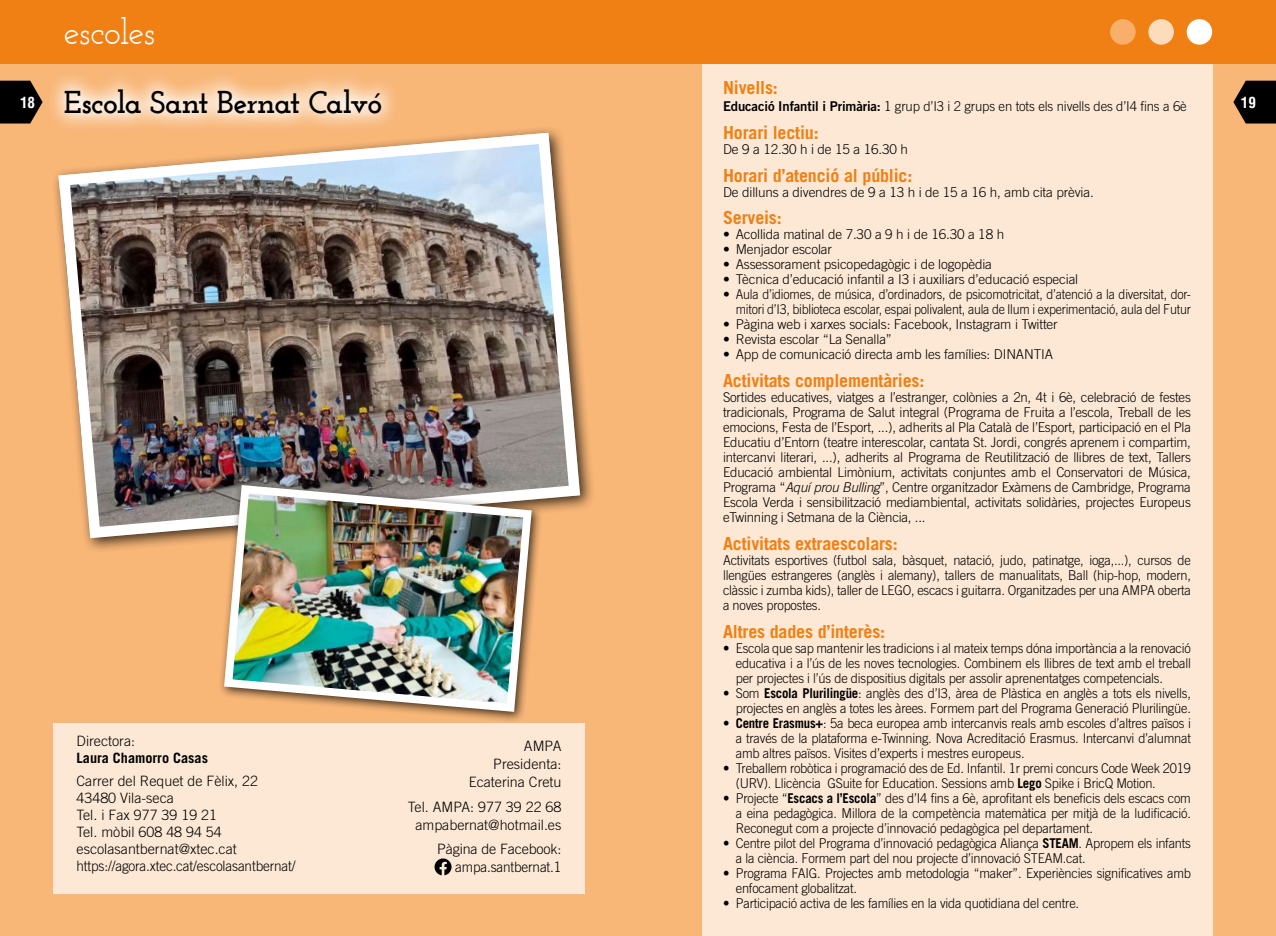
<style>
.page{position:relative;width:1276px;height:936px;background:#fff}
.page>*{position:absolute;margin:0;border:0;box-sizing:border-box;transform-origin:0 0}
.t1{font:36px "Josefin Slab";letter-spacing:-.02em;color:#fff}
.t2{font:700 31.5px "Josefin Slab";letter-spacing:-.035em;color:#000}
.t3{font:700 18px "Trade Gothic LT Std";letter-spacing:-.01em;color:#f08013}
.t4{font:700 condensed 15px "Helvetica";color:#fff}
.t5{font:300 14.25px/17.1px "Trade Gothic LT Std";color:#000;text-align:right}
.t6{font:700 14.25px "Trade Gothic LT Std";color:#000}
.t7{font:300 13.5px/15px "Trade Gothic LT Std";letter-spacing:-.015em;color:#000;text-align:justify;scale:.95 1}
.t8{font:300 13.5px/15px "Trade Gothic LT Std";letter-spacing:-.015em;color:#000;text-align:right}
.s1{font-family:"Trade Gothic LT Std Bd 2";font-weight:400}
.s2{font-style:italic}
.s3{font-weight:700}
</style>
<div class="page">
<div style="left:0;top:64px;width:1276px;height:871px;background:#f8b677"></div>
<div style="left:0;top:0;width:638px;height:64px;background:#f08013"></div>
<div style="left:638px;top:0;width:638px;height:64px;background:#f08013"></div>
<svg style="left:0;top:81px;width:43px;height:42px;background:#251b11"></svg>
<svg style="left:1233px;top:81px;width:43px;height:42px;background:#251b11"></svg>
<div style="left:702px;top:64px;width:510px;height:871px;background:#fce8d5"></div>
<div style="left:1186px;top:19px;width:26px;height:26px;background:#fff;border-radius:50%"></div>
<div style="left:1110px;top:19px;width:25px;height:26px;background:#f7af6b;border-radius:50%"></div>
<div style="left:1148px;top:19px;width:26px;height:26px;background:#fddcbc;border-radius:50%"></div>
<div style="left:53px;top:723px;width:532px;height:170px;background:#fce8d5"></div>
<svg style="left:434px;top:858px;width:17px;height:17px"></svg>
<svg style="left:52px;top:77px;width:342px;height:48px"></svg>
<div style="left:51px;top:125px;width:544px;height:428px;background:#000;opacity:.75"></div>
<img style="left:53px;top:127px;width:533px;height:417px">
<div style="left:219px;top:479px;width:324px;height:244px;background:#000;opacity:.75"></div>
<img style="left:220px;top:480px;width:316px;height:236px">
<h1 class="t1" style="left:64px;top:10px;width:93px">escoles</h1>
<h3 class="t3" style="left:723px;top:76px;width:56px">Nivells:</h3>
<p class="t8" style="left:723px;top:99px;width:465px"><span class="s1">Educació Infantil i Primària:</span> 1 grup d’I3 i 2 grups en tots els nivells des d’I4 fins a 6è</p>
<h3 class="t3" style="left:723px;top:121px;width:97px">Horari lectiu:</h3>
<p class="t8" style="left:723px;top:141px;width:186px">De 9 a 12.30 h i de 15 a 16.30 h</p>
<h3 class="t3" style="left:723px;top:164px;width:191px">Horari d’atenció al públic:</h3>
<p class="t8" style="left:723px;top:184px;width:372px">De dilluns a divendres de 9 a 13 h i de 15 a 16 h, amb cita prèvia.</p>
<h3 class="t3" style="left:723px;top:207px;width:60px">Serveis:</h3>
<p class="t8" style="left:723px;top:227px;width:283px">• Acollida matinal de 7.30 a 9 h i de 16.30 a 18 h</p>
<p class="t8" style="left:723px;top:242px;width:110px">• Menjador escolar</p>
<p class="t8" style="left:723px;top:257px;width:270px">• Assessorament psicopedagògic i de logopèdia</p>
<p class="t8" style="left:723px;top:272px;width:357px">• Tècnica d’educació infantil a I3 i auxiliars d’educació especial</p>
<p class="t8" style="left:723px;top:287px;width:469px">• Aula d’idiomes, de música, d’ordinadors, de psicomotricitat, d’atenció a la diversitat, dor&shy;mitori d’I3, biblioteca escolar, espai polivalent, aula de llum i experimentació, aula del Futur</p>
<p class="t8" style="left:723px;top:317px;width:336px">• Pàgina web i xarxes socials: Facebook, Instagram i Twitter</p>
<p class="t8" style="left:723px;top:332px;width:170px">• Revista escolar “La Senalla”</p>
<p class="t8" style="left:723px;top:347px;width:331px">• App de comunicació directa amb les famílies: DINANTIA</p>
<h3 class="t3" style="left:723px;top:370px;width:203px">Activitats complementàries:</h3>
<p class="t8" style="left:723px;top:390px;width:469px;text-align:justify">Sortides educatives, viatges a l’estranger, colònies a 2n, 4t i 6è, celebració de festes tradicionals, Programa de Salut integral (Programa de Fruita a l’escola, Treball de les emocions, Festa de l’Esport, ...), adherits al Pla Català de l’Esport, participació en el Pla Educatiu d’Entorn (teatre interescolar, cantata St. Jordi, congrés aprenem i compartim, intercanvi literari, ...), adherits al Programa de Reutilització de llibres de text, Tallers Educació ambiental Limònium, activitats conjuntes amb el Conservatori de Música, Programa “<span class="s2">Aquí prou Bulling</span>”, Centre organitzador Exàmens de Cambridge, Programa Escola Verda i sensibilització mediambiental, activitats solidàries, projectes Europeus eTwinning i Setmana de la Ciència, ...</p>
<h3 class="t3" style="left:723px;top:532px;width:176px">Activitats extraescolars:</h3>
<p class="t7" style="left:723px;top:552px;width:494px">Activitats esportives (futbol sala, bàsquet, natació, judo, patinatge, ioga,...), cursos de llengües estrangeres (anglès i alemany), tallers de manualitats, Ball (hip-hop, modern, clàssic i zumba kids), taller de LEGO, escacs i guitarra. Organitzades per una AMPA oberta a noves propostes.</p>
<h3 class="t3" style="left:723px;top:620px;width:164px">Altres dades d’interès:</h3>
<p class="t7" style="left:736px;top:640px;width:480px;text-indent:-13px">• Escola que sap mantenir les tradicions i al mateix temps dóna importància a la renovació educativa i a l’ús de les noves tecnologies. Combinem els llibres de text amb el treball per projectes i l’ús de dispositius digitals per assolir aprenentatges competencials.</p>
<p class="t7" style="left:723px;top:685px;width:494px;text-align:right">• Som <span class="s3">Escola Plurilingüe</span>: anglès des d’I3, àrea de Plàstica en anglès a tots els nivells, projectes en anglès a totes les àrees. Formem part del Programa Generació Plurilingüe.</p>
<p class="t7" style="left:736px;top:715px;width:480px;text-indent:-13px">• <span class="s3">Centre Erasmus+</span>: 5a beca europea amb intercanvis reals amb escoles d’altres països i a través de la plataforma e-Twinning. Nova Acreditació Erasmus. Intercanvi d’alumnat amb altres països. Visites d’experts i mestres europeus.</p>
<p class="t7" style="left:736px;top:760px;width:480px;text-indent:-13px">• Treballem robòtica i programació des de Ed. Infantil. 1r premi concurs Code Week 2019 (URV). Llicència GSuite for Education. Sessions amb <span class="s3">Lego</span> Spike i BricQ Motion.</p>
<p class="t7" style="left:736px;top:790px;width:480px;text-indent:-13px">• Projecte “<span class="s3">Escacs a l’Escola</span>” des d’I4 fins a 6è, aprofitant els beneficis dels escacs com a eina pedagògica. Millora de la competència matemàtica per mitjà de la ludificació.<br>Reconegut com a projecte d’innovació pedagògica pel departament.</p>
<p class="t7" style="left:736px;top:835px;width:480px;text-indent:-13px">• Centre pilot del Programa d’innovació pedagògica Aliança <span class="s3">STEAM</span>. Apropem els infants a la ciència. Formem part del nou projecte d’innovació STEAM.cat.</p>
<p class="t7" style="left:736px;top:865px;width:480px;text-indent:-13px">• Programa FAIG. Projectes amb metodologia “maker”. Experiències significatives amb enfocament globalitzat.</p>
<p class="t7" style="left:723px;top:895px;width:376px">• Participació activa de les famílies en la vida quotidiana del centre.</p>
<h2 class="t2" style="left:64px;top:84px;width:320px">Escola Sant Bernat Calvó</h2>
<p class="t4" style="left:20px;top:93px;width:16px">18</p>
<p class="t4" style="left:1241px;top:93px;width:16px">19</p>
<p class="t5" style="left:77px;top:732px;width:60px">Directora:</p>
<p class="t6" style="left:77px;top:749px;width:133px">Laura Chamorro Casas</p>
<p class="t5" style="left:469px;top:737px;width:94px;line-height:18px">AMPA<br>Presidenta:<br>Ecaterina Cretu</p>
<p class="t5" style="left:408px;top:797px;width:155px;line-height:18px;text-align:center">Tel. AMPA: 977 39 22 68 ampabernat@hotmail.es</p>
<p class="t5" style="left:437px;top:839px;width:126px;line-height:18px">Pàgina de Facebook: ampa.santbernat.1</p>
<p class="t5" style="left:77px;top:771px;width:220px;text-align:left">Carrer del Requet de Fèlix, 22<br>43480 Vila-seca<br>Tel. i Fax 977 39 19 21<br>Tel. mòbil 608 48 94 54 escolasantbernat@xtec.cat https://agora.xtec.cat/escolasantbernat/</p>
</div>
